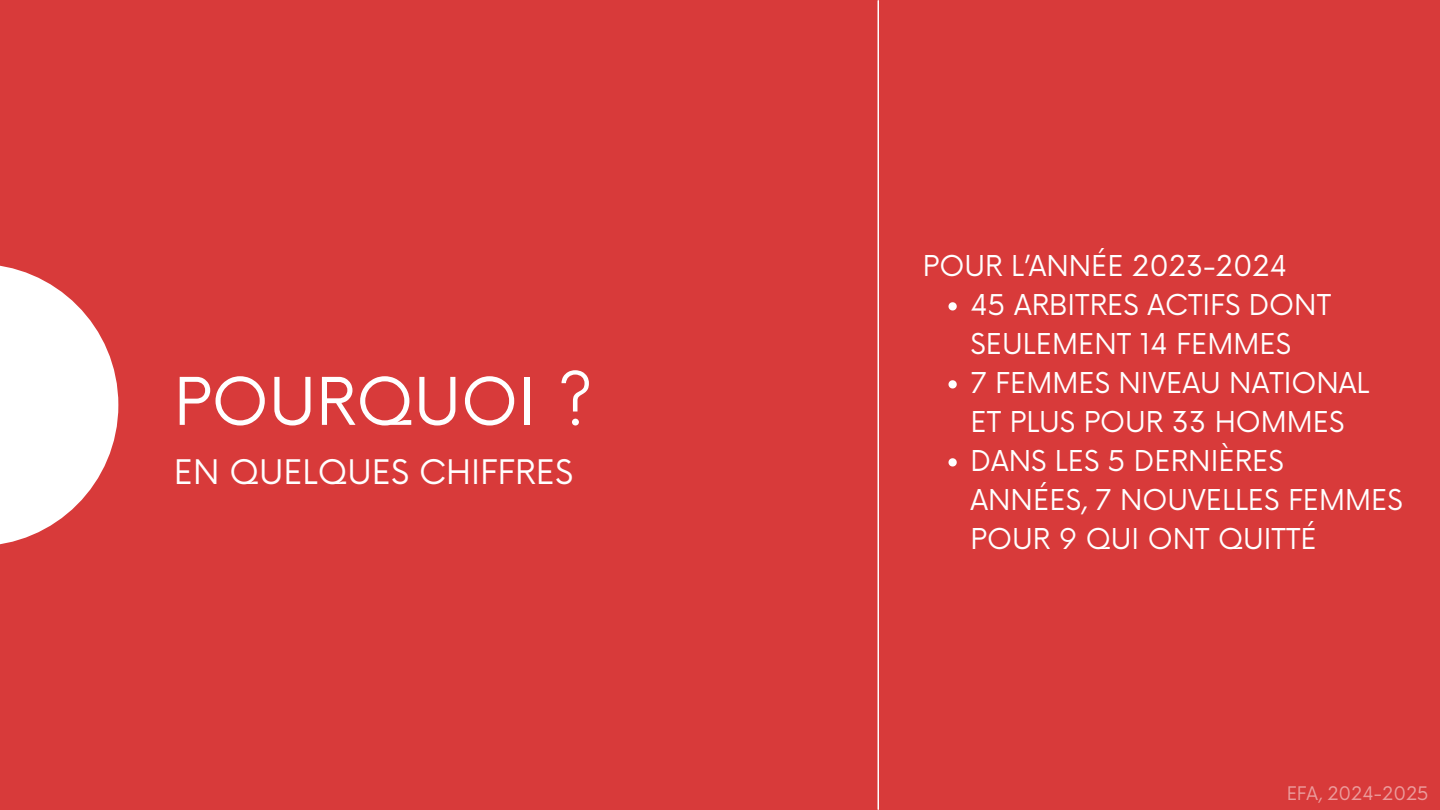
<style>
.page{position:relative;width:1440px;height:810px;background:#d83a3a}
.page>*{position:absolute;margin:0;border:0;box-sizing:border-box;transform-origin:0 0}
.t1{font:64px "Now";color:#fff}
.t2{font:33px "Now";color:#fff}
.t3{font:28px/39px "Now";color:#fff}
.t4{font:18.3px "Now";color:#fff}
</style>
<div class="page">
<svg style="left:948px;top:302px;width:9px;height:8px"></svg>
<svg style="left:948px;top:380px;width:9px;height:8px"></svg>
<svg style="left:948px;top:458px;width:9px;height:8px"></svg>
<hr style="left:878px;top:1px;width:1px;height:808px;background:#fff">
<svg style="left:0;top:265px;width:118px;height:280px"></svg>
<p class="t1" style="left:174px;top:366px;width:421px">POURQUOI ?</p>
<p class="t2" style="left:174px;top:454px;width:401px">EN QUELQUES CHIFFRES</p>
<h1 class="t3" style="left:923px;top:248px;width:366px">POUR L’ANNÉE 2023-2024</h1>
<h2 class="t3" style="left:971px;top:287px;width:362px">45 ARBITRES ACTIFS DONT<br>SEULEMENT 14 FEMMES</h2>
<p class="t3" style="left:971px;top:365px;width:400px">7 FEMMES NIVEAU NATIONAL<br>ET PLUS POUR 33 HOMMES</p>
<h3 class="t3" style="left:971px;top:443px;width:434px">DANS LES 5 DERNIÈRES<br>ANNÉES, 7 NOUVELLES FEMMES<br>POUR 9 QUI ONT QUITTÉ</h3>
<p class="t4" style="left:1286px;top:783px;width:144px">EFA, 2024-2025</p>
</div>
